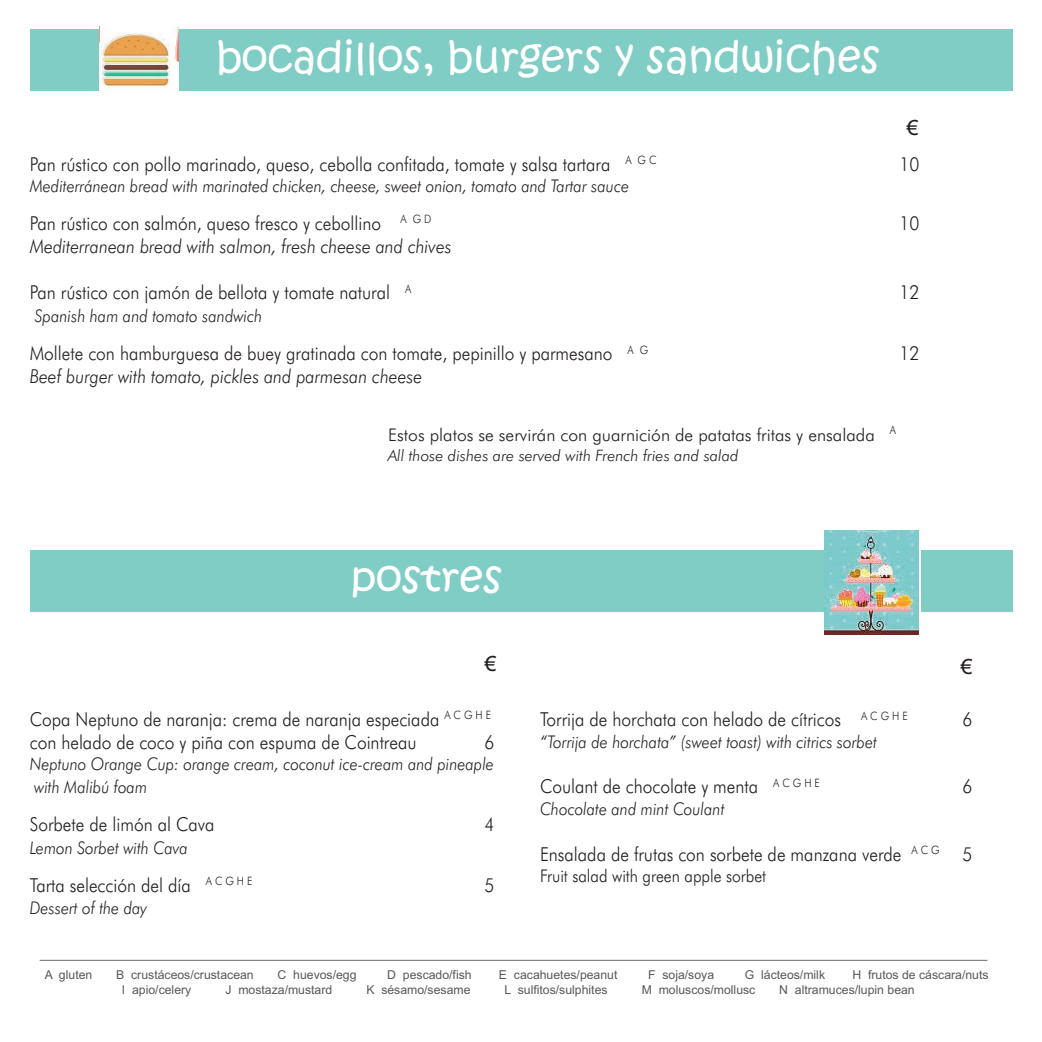
<style>
.page{position:relative;width:1042px;height:1042px;background:#fff}
.page>*{position:absolute;margin:0;border:0;box-sizing:border-box;transform-origin:0 0}
.t1{font:42px "Kristen ITC";color:#fff}
.t2{font:21px "Arial";color:#231f20}
.t3{font:300 19.25px/23.1px "Futura BT";color:#231f20;scale:.9 1}
.t4{font:italic 300 19.25px "Futura BT";color:#231f20;scale:.9 1}
.t5{font:italic 300 17.5px/22.4px "Futura BT";color:#231f20;scale:.9 1}
.t6{font:300 17.5px "Futura BT";color:#231f20}
.t7{font:300 17.5px "Futura BT";color:#231f20;scale:.9 1}
.t8{font:italic 300 15.75px "Futura BT";color:#231f20}
.t9{font:12.25px "Arial";color:#57585a}
</style>
<div class="page">
<div style="left:30px;top:30px;width:982px;height:61px;background:#80cdc5"></div>
<div style="left:30px;top:550px;width:982px;height:61px;background:#80cdc5"></div>
<img style="left:100px;top:26px;width:79px;height:65px">
<svg style="left:823px;top:530px;width:97px;height:104px"></svg>
<img style="left:825px;top:530px;width:93px;height:104px">
<hr style="left:40px;top:960px;width:947px;height:1px;background:#6c6d70">
<h1 class="t1" style="left:216px;top:34px;width:665px">bocadillos, burgers y sandwiches</h1>
<p class="t2" style="left:907px;top:115px;width:13px">€</p>
<p class="t3" style="left:30px;top:152px;width:698px">Pan rústico con pollo marinado, queso, cebolla confitada, tomate y salsa tartara <sup>A</sup> <sup>G</sup> <sup>C</sup></p>
<p class="t3" style="left:899px;top:152px;width:24px">10</p>
<p class="t5" style="left:30px;top:175px;width:667px">Mediterránean bread with marinated chicken, cheese, sweet onion, tomato and Tartar sauce</p>
<p class="t3" style="left:30px;top:211px;width:448px">Pan rústico con salmón, queso fresco y cebollino <sup>A</sup> <sup>G</sup> <sup>D</sup></p>
<p class="t3" style="left:899px;top:211px;width:24px">10</p>
<p class="t4" style="left:30px;top:235px;width:470px">Mediterranean bread with salmon, fresh cheese and chives</p>
<p class="t3" style="left:30px;top:281px;width:425px">Pan rústico con jamón de bellota y tomate natural <sup>A</sup></p>
<p class="t3" style="left:899px;top:281px;width:24px">12</p>
<p class="t5" style="left:35px;top:305px;width:254px">Spanish ham and tomato sandwich</p>
<p class="t3" style="left:30px;top:342px;width:688px">Mollete con hamburguesa de buey gratinada con tomate, pepinillo y parmesano <sup>A</sup> <sup>G</sup></p>
<p class="t3" style="left:899px;top:342px;width:24px">12</p>
<p class="t4" style="left:30px;top:365px;width:438px">Beef burger with tomato, pickles and parmesan cheese</p>
<p class="t6" style="left:388px;top:424px;width:509px">Estos platos se servirán con guarnición de patatas fritas y ensalada <sup>A</sup></p>
<p class="t8" style="left:388px;top:446px;width:352px">All those dishes are served with French fries and salad</p>
<h1 class="t1" style="left:351px;top:554px;width:152px">postres</h1>
<p class="t2" style="left:485px;top:651px;width:13px">€</p>
<p class="t2" style="left:960px;top:655px;width:13px">€</p>
<p class="t3" style="left:30px;top:707px;width:514px">Copa Neptuno de naranja: crema de naranja especiada <sup>A</sup> <sup>C</sup> <sup>G</sup> <sup>H</sup> <sup>E </sup>con helado de coco y piña con espuma de Cointreau</p>
<p class="t3" style="left:484px;top:730px;width:13px">6</p>
<p class="t5" style="left:30px;top:753px;width:517px">Neptuno Orange Cup: orange cream, coconut ice-cream and pineaple with Malibú foam</p>
<p class="t3" style="left:30px;top:812px;width:207px">Sorbete de limón al Cava</p>
<p class="t3" style="left:484px;top:812px;width:13px">4</p>
<p class="t5" style="left:30px;top:836px;width:177px">Lemon Sorbet with Cava</p>
<p class="t3" style="left:30px;top:873px;width:249px">Tarta selección del día <sup>A</sup> <sup>C</sup> <sup>G</sup> <sup>H</sup> <sup>E</sup></p>
<p class="t3" style="left:484px;top:873px;width:13px">5</p>
<p class="t5" style="left:30px;top:896px;width:132px">Dessert of the day</p>
<p class="t3" style="left:540px;top:708px;width:410px">Torrija de horchata con helado de cítricos <sup>A</sup> <sup>C</sup> <sup>G</sup> <sup>H</sup> <sup>E</sup></p>
<p class="t3" style="left:962px;top:708px;width:13px">6</p>
<p class="t5" style="left:540px;top:731px;width:376px">“Torrija de horchata” (sweet toast) with citrics sorbet</p>
<p class="t3" style="left:540px;top:775px;width:312px">Coulant de chocolate y menta <sup>A</sup> <sup>C</sup> <sup>G</sup> <sup>H</sup> <sup>E</sup></p>
<p class="t3" style="left:962px;top:775px;width:13px">6</p>
<p class="t5" style="left:540px;top:798px;width:206px">Chocolate and mint Coulant</p>
<p class="t3" style="left:540px;top:842px;width:482px">Ensalada de frutas con sorbete de manzana verde <sup>A</sup> <sup>C</sup> <sup>G</sup> 5</p>
<p class="t7" style="left:540px;top:866px;width:253px">Fruit salad with green apple sorbet</p>
<p class="t9" style="left:45px;top:968px;width:49px">A gluten</p>
<p class="t9" style="left:116px;top:968px;width:139px">B crustáceos/crustacean</p>
<p class="t9" style="left:278px;top:968px;width:80px">C huevos/egg</p>
<p class="t9" style="left:387px;top:968px;width:86px">D pescado/fish</p>
<p class="t9" style="left:499px;top:968px;width:120px">E cacahuetes/peanut</p>
<p class="t9" style="left:648px;top:968px;width:68px">F soja/soya</p>
<p class="t9" style="left:745px;top:968px;width:82px">G lácteos/milk</p>
<p class="t9" style="left:852px;top:968px;width:138px">H frutos de cáscara/nuts</p>
<p class="t9" style="left:122px;top:982px;width:71px">I apio/celery</p>
<p class="t9" style="left:225px;top:982px;width:108px">J mostaza/mustard</p>
<p class="t9" style="left:366px;top:982px;width:106px">K sésamo/sesame</p>
<p class="t9" style="left:504px;top:982px;width:105px">L sulfitos/sulphites</p>
<p class="t9" style="left:642px;top:982px;width:115px">M moluscos/mollusc</p>
<p class="t9" style="left:779px;top:982px;width:137px">N altramuces/lupin bean</p>
</div>
